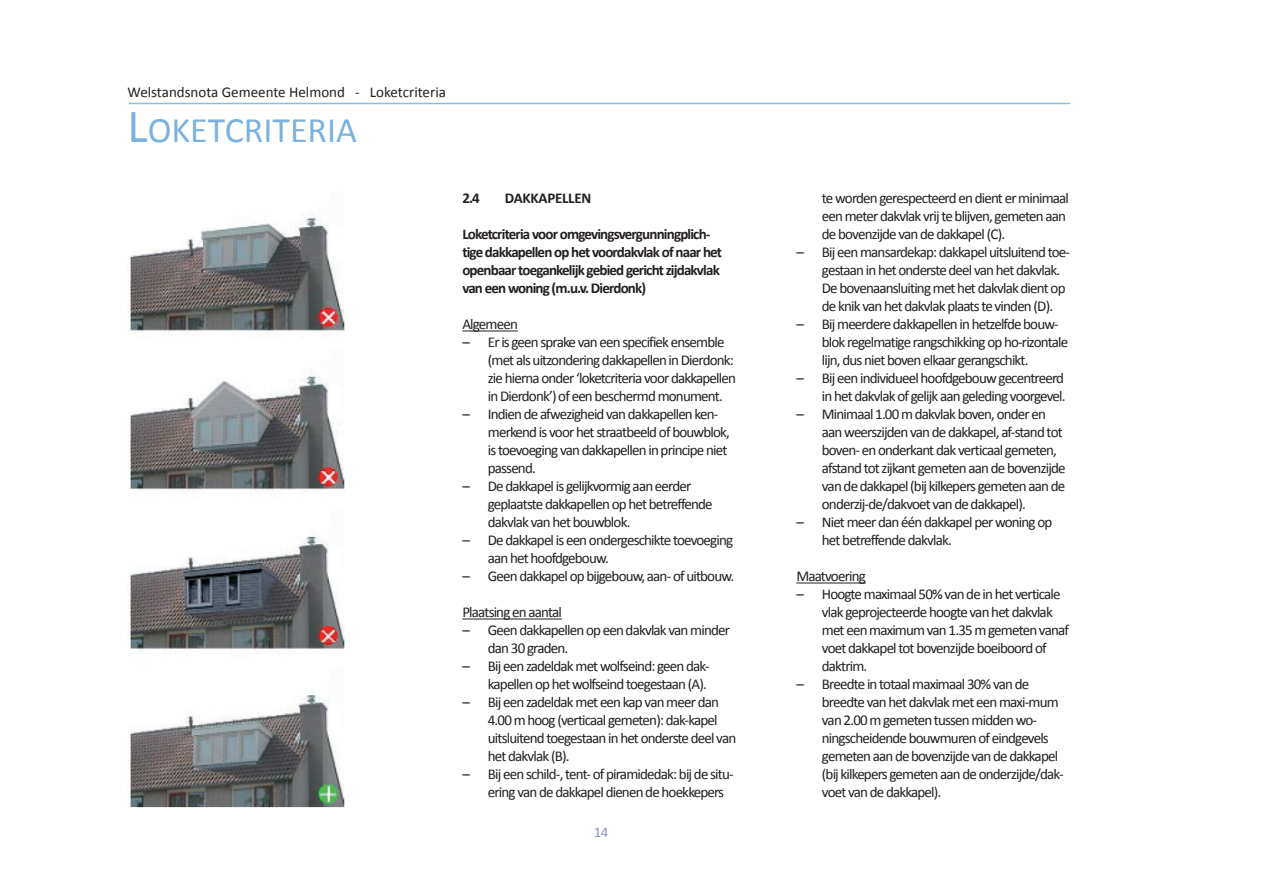
<style>
.page{position:relative;width:1263px;height:893px;background:#fff}
.page>*{position:absolute;margin:0;border:0;box-sizing:border-box;transform-origin:0 0}
.t1{font:36px "Calibri";color:#7cb2de}
.t2{font:15px/18px "Calibri";letter-spacing:-.055em;color:#231f20}
.t3{font:700 15px/18px "Calibri";letter-spacing:-.055em;color:#231f20}
.t4{font:15px "Calibri";color:#231f20}
.t5{font:700 15px "Calibri";letter-spacing:-.015em;color:#231f20}
.t6{font:15px "Calibri";color:#5b61ab}
.s1{font-size:48px}
</style>
<div class="page">
<hr style="left:129px;top:103px;width:941px;height:1px;background:#89bee1">
<hr style="left:462px;top:330px;width:56px;height:1px;background:#231f20">
<hr style="left:462px;top:618px;width:100px;height:1px;background:#231f20">
<hr style="left:796px;top:582px;width:70px;height:1px;background:#231f20">
<img style="left:129px;top:213px;width:216px;height:595px">
<p class="t4" style="left:128px;top:83px;width:320px">Welstandsnota Gemeente Helmond - Loketcriteria</p>
<h1 class="t1" style="left:128px;top:107px;width:231px"><span class="s1">L</span>oketcriteria</h1>
<p class="t5" style="left:462px;top:189px;width:131px">2.4 Dakkapellen</p>
<p class="t3" style="left:462px;top:225px;width:261px">Loketcriteria voor omgevingsvergunningplich&shy;tige dakkapellen op het voordakvlak of naar het openbaar toegankelijk gebied gericht zijdakvlak van een woning (m.u.v. Dierdonk)</p>
<p class="t2" style="left:462px;top:315px;width:57px">Algemeen</p>
<p class="t2" style="left:488px;top:333px;width:250px;text-indent:-26px">– Er is geen sprake van een specifiek ensemble (met als uitzondering dakkapellen in Dierdonk: zie hierna onder ‘loketcriteria voor dakkapellen in Dierdonk’) of een beschermd monument.</p>
<p class="t2" style="left:488px;top:405px;width:244px;text-indent:-26px">– Indien de afwezigheid van dakkapellen ken&shy;merkend is voor het straatbeeld of bouwblok, is toevoeging van dakkapellen in principe niet passend.</p>
<p class="t2" style="left:488px;top:477px;width:226px;text-indent:-26px">– De dakkapel is gelijkvormig aan eerder geplaatste dakkapellen op het betreffende dakvlak van het bouwblok.</p>
<p class="t2" style="left:488px;top:531px;width:247px;text-indent:-26px">– De dakkapel is een ondergeschikte toevoeging aan het hoofdgebouw.</p>
<p class="t2" style="left:462px;top:567px;width:273px">– Geen dakkapel op bijgebouw, aan- of uitbouw.</p>
<p class="t2" style="left:462px;top:603px;width:101px">Plaatsing en aantal</p>
<p class="t2" style="left:488px;top:621px;width:244px;text-indent:-26px">– Geen dakkapellen op een dakvlak van minder dan 30 graden.</p>
<p class="t2" style="left:462px;top:657px;width:249px;text-align:right">– Bij een zadeldak met wolfseind: geen dak&shy;kapellen op het wolfseind toegestaan (A).</p>
<p class="t2" style="left:488px;top:693px;width:250px;text-indent:-26px">– Bij een zadeldak met een kap van meer dan 4.00 m hoog (verticaal gemeten): dak-kapel uitsluitend toegestaan in het onderste deel van het dakvlak (B).</p>
<p class="t2" style="left:488px;top:765px;width:247px;text-indent:-26px">– Bij een schild-, tent- of piramidedak: bij de situ&shy;ering van de dakkapel dienen de hoekkepers</p>
<p class="t6" style="left:593px;top:823px;width:17px">14</p>
<p class="t2" style="left:822px;top:189px;width:249px">te worden gerespecteerd en dient er minimaal een meter dakvlak vrij te blijven, gemeten aan de bovenzijde van de dakkapel (C).</p>
<p class="t2" style="left:822px;top:243px;width:250px;text-indent:-26px">– Bij een mansardekap: dakkapel uitsluitend toe&shy;gestaan in het onderste deel van het dakvlak.<br>De bovenaansluiting met het dakvlak dient op de knik van het dakvlak plaats te vinden (D).</p>
<p class="t2" style="left:822px;top:315px;width:248px;text-indent:-26px">– Bij meerdere dakkapellen in hetzelfde bouw&shy;blok regelmatige rangschikking op ho-rizontale lijn, dus niet boven elkaar gerangschikt.</p>
<p class="t2" style="left:796px;top:369px;width:271px;text-align:right">– Bij een individueel hoofdgebouw gecentreerd in het dakvlak of gelijk aan geleding voorgevel.</p>
<p class="t2" style="left:822px;top:405px;width:245px;text-indent:-26px">– Minimaal 1.00 m dakvlak boven, onder en aan weerszijden van de dakkapel, af-stand tot boven- en onderkant dak verticaal gemeten, afstand tot zijkant gemeten aan de bovenzijde van de dakkapel (bij kilkepers gemeten aan de onderzij-de/dakvoet van de dakkapel).</p>
<p class="t2" style="left:822px;top:513px;width:232px;text-indent:-26px">– Niet meer dan één dakkapel per woning op het betreffende dakvlak.</p>
<p class="t2" style="left:796px;top:567px;width:71px">Maatvoering</p>
<p class="t2" style="left:822px;top:585px;width:248px;text-indent:-26px">– Hoogte maximaal 50% van de in het verticale vlak geprojecteerde hoogte van het dakvlak met een maximum van 1.35 m gemeten vanaf voet dakkapel tot bovenzijde boeiboord of daktrim.</p>
<p class="t2" style="left:822px;top:675px;width:243px;text-indent:-26px">– Breedte in totaal maximaal 30% van de breedte van het dakvlak met een maxi-mum van 2.00 m gemeten tussen midden wo&shy;ningscheidende bouwmuren of eindgevels gemeten aan de bovenzijde van de dakkapel (bij kilkepers gemeten aan de onderzijde/dak&shy;voet van de dakkapel).</p>
</div>
